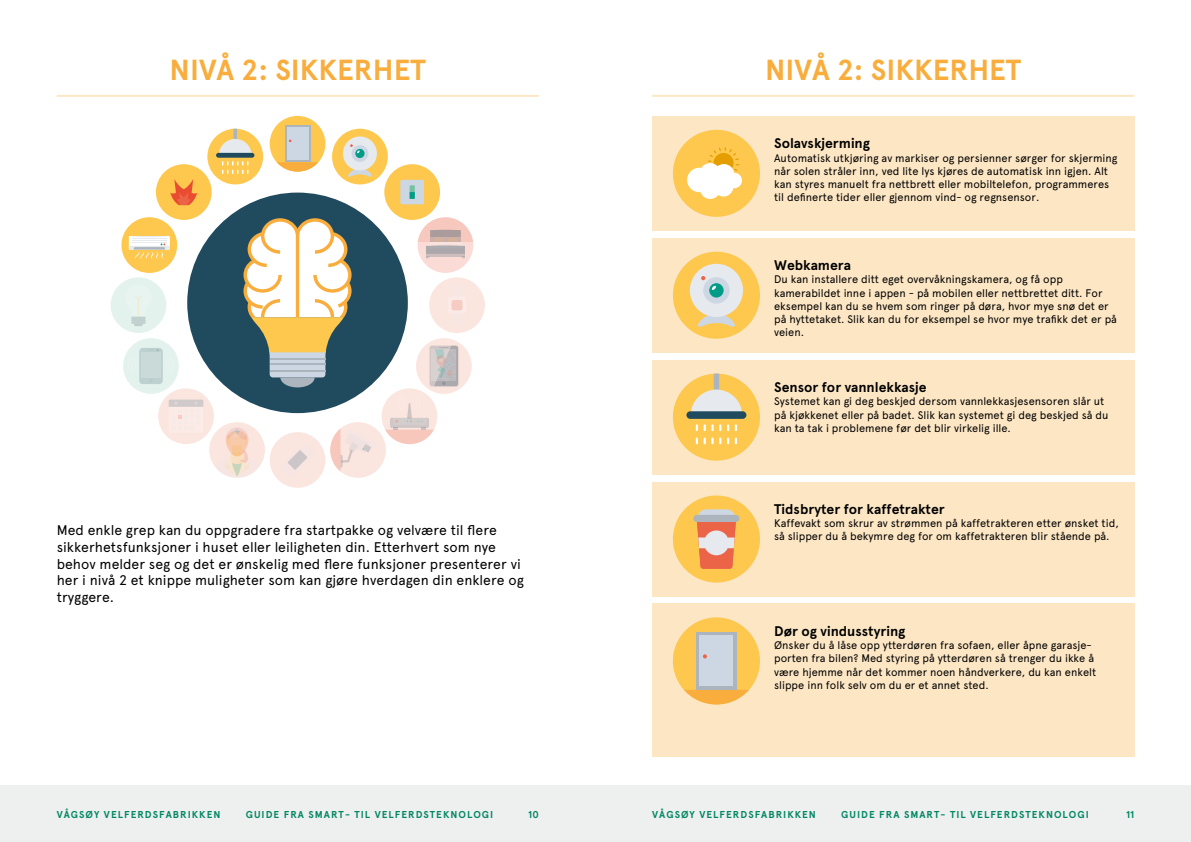
<style>
.page{position:relative;width:1191px;height:842px;background:#fff}
.page>*{position:absolute;margin:0;border:0;box-sizing:border-box;transform-origin:0 0}
.t1{font:700 29px "Apercu";color:#f8ad3c}
.t2{font:14px/16.8px "Apercu";color:#000}
.t3{font:700 14px "Apercu";color:#000}
.t4{font:11px/13.2px "Apercu";color:#000}
.t5{font:700 10px "Apercu";letter-spacing:.1em;color:#008762}
</style>
<div class="page">
<div style="left:0;top:785px;width:1191px;height:57px;background:#eeefef"></div>
<hr style="left:57px;top:95px;width:482px;height:2px;background:#f8ad3c">
<hr style="left:652px;top:95px;width:482px;height:2px;background:#f8ad3c">
<div style="left:652px;top:116px;width:482px;height:115px;background:#fce6c4"></div>
<div style="left:652px;top:360px;width:482px;height:114px;background:#fce6c4"></div>
<div style="left:652px;top:238px;width:482px;height:115px;background:#fce6c4"></div>
<div style="left:652px;top:482px;width:482px;height:114px;background:#fce6c4"></div>
<div style="left:652px;top:603px;width:482px;height:154px;background:#fce6c4"></div>
<div style="left:673px;top:130px;width:87px;height:87px;background:#fdc84d;border-radius:50%"></div>
<svg style="left:687px;top:147px;width:55px;height:52px"></svg>
<div style="left:673px;top:252px;width:87px;height:87px;background:#fdc84d;border-radius:50%"></div>
<svg style="left:698px;top:314px;width:37px;height:13px"></svg>
<div style="left:690px;top:264px;width:53px;height:53px;background:#e6eaef;border-radius:50%"></div>
<div style="left:703px;top:277px;width:26px;height:27px;background:#cdd7e3;border-radius:50%"></div>
<div style="left:709px;top:283px;width:14px;height:15px;background:#009c86;border-radius:50%"></div>
<svg style="left:711px;top:285px;width:5px;height:5px"></svg>
<svg style="left:701px;top:276px;width:4px;height:4px"></svg>
<div style="left:673px;top:374px;width:87px;height:87px;background:#fdc84d;border-radius:50%"></div>
<svg style="left:690px;top:374px;width:52px;height:37px"></svg>
<div style="left:686px;top:411px;width:60px;height:8px;background:#204b5f;border-radius:4px"></div>
<svg style="left:735px;top:424px;width:2px;height:7px"></svg>
<svg style="left:727px;top:424px;width:2px;height:7px"></svg>
<svg style="left:719px;top:424px;width:2px;height:7px"></svg>
<svg style="left:696px;top:424px;width:17px;height:7px"></svg>
<svg style="left:735px;top:438px;width:2px;height:6px"></svg>
<svg style="left:727px;top:438px;width:2px;height:6px"></svg>
<svg style="left:719px;top:438px;width:2px;height:6px"></svg>
<svg style="left:696px;top:438px;width:17px;height:6px"></svg>
<div style="left:673px;top:495px;width:87px;height:87px;background:#fdc84d;border-radius:50%"></div>
<svg style="left:697px;top:509px;width:39px;height:60px;background:#e9a087"></svg>
<div style="left:693px;top:515px;width:46px;height:7px;background:#acb5bd;border-radius:4px"></div>
<div style="left:673px;top:617px;width:87px;height:87px;background:#fdc84d;border-radius:50%"></div>
<svg style="left:684px;top:690px;width:65px;height:14px"></svg>
<div style="left:696px;top:632px;width:40px;height:58px;background:#acb5bd"></div>
<div style="left:700px;top:635px;width:33px;height:51px;background:#cdd7e3"></div>
<svg style="left:703px;top:654px;width:4px;height:4px"></svg>
<svg style="left:209px;top:422px;width:56px;height:56px"></svg>
<div style="left:332px;top:129px;width:56px;height:55px;background:#fdc84d;border-radius:50%"></div>
<svg style="left:348px;top:168px;width:24px;height:9px"></svg>
<div style="left:343px;top:136px;width:34px;height:34px;background:#e6eaef;border-radius:50%"></div>
<div style="left:351px;top:145px;width:17px;height:17px;background:#cdd7e3;border-radius:50%"></div>
<div style="left:355px;top:149px;width:9px;height:9px;background:#009c86;border-radius:50%"></div>
<svg style="left:350px;top:144px;width:10px;height:9px"></svg>
<div style="left:384px;top:164px;width:56px;height:56px;background:#fdc84d;border-radius:50%"></div>
<svg style="left:400px;top:180px;width:24px;height:24px"></svg>
<svg style="left:416px;top:338px;width:56px;height:56px"></svg>
<div style="left:429px;top:346px;width:29px;height:40px;background:#d0c6c5;border-radius:2px"></div>
<svg style="left:432px;top:346px;width:26px;height:40px"></svg>
<div style="left:111px;top:277px;width:55px;height:56px;background:#e3f2ec;border-radius:50%"></div>
<svg style="left:131px;top:296px;width:15px;height:30px"></svg>
<div style="left:187px;top:193px;width:221px;height:220px;background:#204b5f;border-radius:50%"></div>
<div style="left:123px;top:338px;width:56px;height:56px;background:#e3f2ec;border-radius:50%"></div>
<div style="left:139px;top:348px;width:24px;height:36px;background:#bcd1d0;border-radius:4px"></div>
<div style="left:141px;top:352px;width:20px;height:26px;background:#c9dad9"></div>
<div style="left:429px;top:277px;width:56px;height:56px;background:#fbe5df;border-radius:50%"></div>
<div style="left:447px;top:296px;width:19px;height:18px;background:#faeae5;border-radius:4px"></div>
<div style="left:451px;top:300px;width:11px;height:10px;background:#f5cbc3;border-radius:2px"></div>
<div style="left:207px;top:129px;width:56px;height:55px;background:#fdc84d;border-radius:50%"></div>
<svg style="left:219px;top:129px;width:33px;height:24px"></svg>
<div style="left:216px;top:153px;width:38px;height:5px;background:#204b5f;border-radius:2px"></div>
<svg style="left:222px;top:161px;width:26px;height:13px"></svg>
<div style="left:270px;top:116px;width:55px;height:56px;background:#fdc84d;border-radius:50%"></div>
<svg style="left:277px;top:162px;width:41px;height:10px"></svg>
<svg style="left:285px;top:125px;width:25px;height:37px"></svg>
<div style="left:287px;top:127px;width:21px;height:33px;background:#cdd7e3"></div>
<div style="left:121px;top:217px;width:56px;height:56px;background:#fdc84d;border-radius:50%"></div>
<svg style="left:129px;top:236px;width:41px;height:14px"></svg>
<svg style="left:130px;top:236px;width:39px;height:1px"></svg>
<svg style="left:129px;top:243px;width:41px;height:16px"></svg>
<hr style="left:132px;top:239px;width:35px;height:1px;background:#e6eaef">
<hr style="left:132px;top:240px;width:35px;height:1px;background:#e6eaef">
<hr style="left:132px;top:242px;width:35px;height:1px;background:#e6eaef">
<div style="left:382px;top:388px;width:55px;height:56px;background:#fbe5df;border-radius:50%"></div>
<svg style="left:385px;top:399px;width:49px;height:45px"></svg>
<div style="left:330px;top:422px;width:56px;height:56px;background:#fbe5df;border-radius:50%"></div>
<svg style="left:330px;top:429px;width:41px;height:42px"></svg>
<svg style="left:243px;top:218px;width:108px;height:169px"></svg>
<div style="left:158px;top:388px;width:56px;height:56px;background:linear-gradient(to right,#fbe6e0,#fbe6e0);border-radius:50%"></div>
<div style="left:169px;top:400px;width:34px;height:33px;background:#fbeae5"></div>
<svg style="left:169px;top:400px;width:34px;height:19px"></svg>
<div style="left:417px;top:217px;width:56px;height:56px;background:#fadbd6;border-radius:50%"></div>
<svg style="left:418px;top:217px;width:55px;height:41px"></svg>
<div style="left:156px;top:164px;width:56px;height:56px;background:#fdc84d;border-radius:50%"></div>
<svg style="left:170px;top:179px;width:27px;height:26px"></svg>
<div style="left:270px;top:432px;width:55px;height:56px;background:#fbe5df;border-radius:50%"></div>
<svg style="left:287px;top:450px;width:21px;height:20px"></svg>
<h1 class="t1" style="left:170px;top:52px;width:258px">NIVÅ 2: SIKKERHET</h1>
<p class="t2" style="left:57px;top:522px;width:468px">Med enkle grep kan du oppgradere fra startpakke og velvære til flere sikkerhetsfunksjoner i huset eller leiligheten din. Etterhvert som nye behov melder seg og det er ønskelig med flere funksjoner presenterer vi her i nivå 2 et knippe muligheter som kan gjøre hverdagen din enklere og tryggere.</p>
<h1 class="t1" style="left:765px;top:52px;width:258px">NIVÅ 2: SIKKERHET</h1>
<p class="t3" style="left:774px;top:135px;width:97px">Solavskjerming</p>
<p class="t4" style="left:774px;top:151px;width:345px">Automatisk utkjøring av markiser og persienner sørger for skjerming når solen stråler inn, ved lite lys kjøres de automatisk inn igjen. Alt kan styres manuelt fra nettbrett eller mobiltelefon, programmeres til definerte tider eller gjennom vind- og regnsensor.</p>
<p class="t3" style="left:774px;top:257px;width:78px">Webkamera</p>
<p class="t4" style="left:774px;top:273px;width:344px">Du kan installere ditt eget overvåkningskamera, og få opp kamerabildet inne i appen - på mobilen eller nettbrettet ditt. For eksempel kan du se hvem som ringer på døra, hvor mye snø det er på hyttetaket. Slik kan du for eksempel se hvor mye trafikk det er på veien.</p>
<p class="t3" style="left:774px;top:379px;width:154px">Sensor for vannlekkasje</p>
<p class="t4" style="left:774px;top:395px;width:336px">Systemet kan gi deg beskjed dersom vannlekkasjesensoren slår ut på kjøkkenet eller på badet. Slik kan systemet gi deg beskjed så du kan ta tak i problemene før det blir virkelig ille.</p>
<p class="t3" style="left:774px;top:501px;width:172px">Tidsbryter for kaffetrakter</p>
<p class="t4" style="left:774px;top:517px;width:346px">Kaffevakt som skrur av strømmen på kaffetrakteren etter ønsket tid, så slipper du å bekymre deg for om kaffetrakteren blir stående på.</p>
<p class="t3" style="left:774px;top:623px;width:133px">Dør og vindusstyring</p>
<p class="t4" style="left:774px;top:639px;width:323px">Ønsker du å låse opp ytterdøren fra sofaen, eller åpne garasje&shy;porten fra bilen? Med styring på ytterdøren så trenger du ikke å være hjemme når det kommer noen håndverkere, du kan enkelt slippe inn folk selv om du er et annet sted.</p>
<p class="t5" style="left:57px;top:808px;width:165px">VÅGSØY VELFERDSFABRIKKEN</p>
<p class="t5" style="left:246px;top:808px;width:249px">GUIDE FRA SMART- TIL VELFERDSTEKNOLOGI</p>
<p class="t5" style="left:528px;top:808px;width:12px">10</p>
<p class="t5" style="left:652px;top:808px;width:165px">VÅGSØY VELFERDSFABRIKKEN</p>
<p class="t5" style="left:841px;top:808px;width:249px">GUIDE FRA SMART- TIL VELFERDSTEKNOLOGI</p>
<p class="t5" style="left:1126px;top:808px;width:10px">11</p>
</div>
